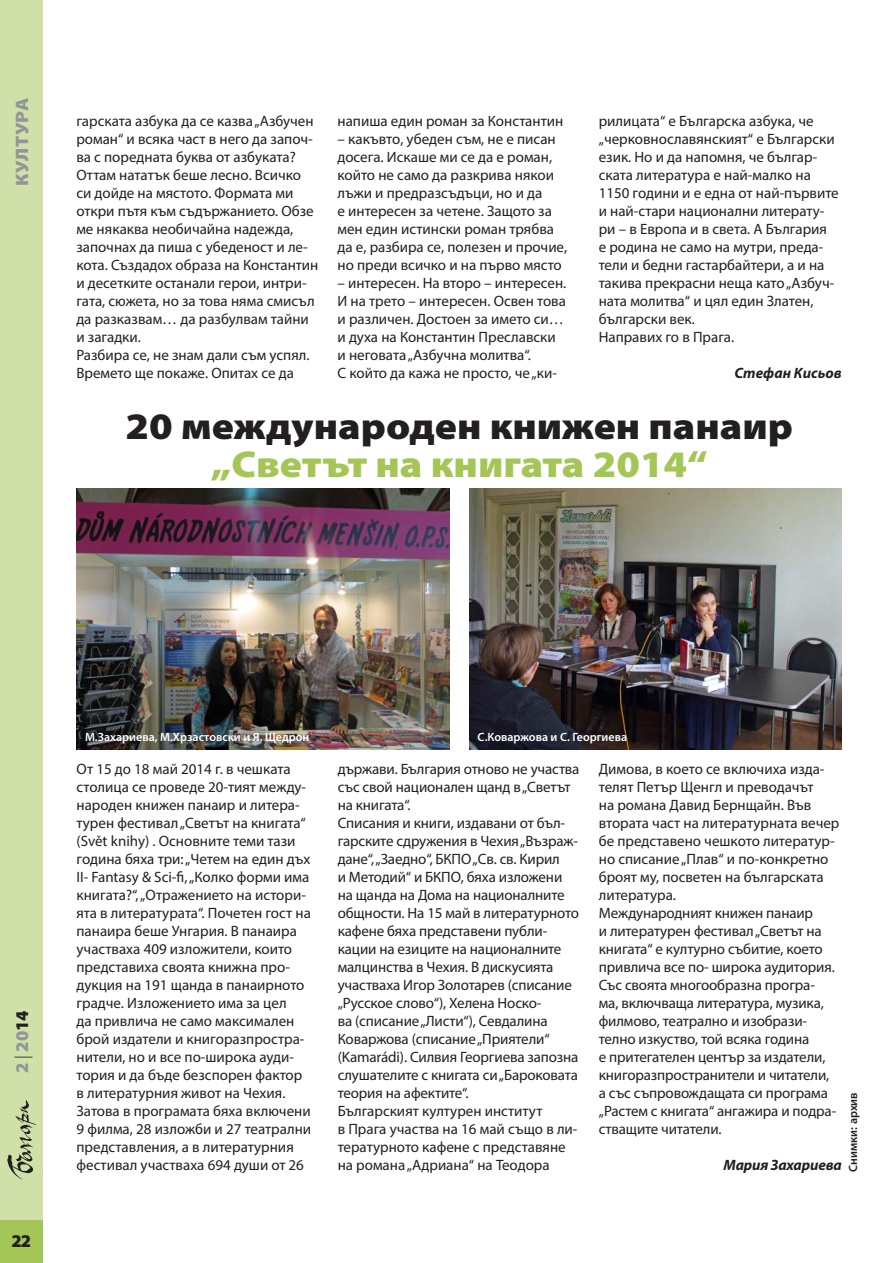
<style>
.page{position:relative;width:893px;height:1263px;background:#fff}
.page>*{position:absolute;margin:0;border:0;box-sizing:border-box;transform-origin:0 0}
.t1{font:900 37.5px "Myriad Pro";color:#231f20;scale:1.1 1}
.t2{font:900 37.5px "Myriad Pro";color:#a4c656;scale:1.1 1}
.t3{font:900 18px "Myriad Pro";color:#939598;scale:1.1 1}
.t4{font:900 18px "Myriad Pro";color:#939598}
.t5{font:900 18px "Myriad Pro";color:#231f20}
.t6{font:15px/18px "Myriad Pro";color:#231f20}
.t7{font:italic 700 15px "Myriad Pro";letter-spacing:-.005em;color:#231f20}
.t8{font:600 12px "Myriad Pro";color:#fff}
.t9{font:600 12px "Myriad Pro";color:#231f20}
.s1{font-weight:300;color:#231f20}
.s2{color:#231f20}
</style>
<div class="page">
<div style="left:0;top:0;width:43px;height:1263px;background:#cfe0a8"></div>
<div style="left:0;top:1220px;width:43px;height:43px;background:#a4c656"></div>
<img style="left:7px;top:1100px;width:29px;height:80px">
<img style="left:77px;top:489px;width:372px;height:260px">
<img style="left:469px;top:489px;width:373px;height:260px">
<p class="t3" style="left:10px;top:186px;width:82px;rotate:-90deg">КУЛТУРА</p>
<p class="t6" style="left:76px;top:112px;width:244px">гарската азбука да се казва „Азбучен роман“ и всяка част в него да започ&shy;ва с поредната буква от азбуката?<br>Оттам нататък беше лесно. Всичко си дойде на мястото. Формата ми откри пътя към съдържанието. Обзе ме някаква необичайна надежда, започнах да пиша с убеденост и ле&shy;кота. Създадох образа на Константин и десетките останали герои, интри&shy;гата, сюжета, но за това няма смисъл да разказвам… да разбулвам тайни и загадки.<br>Разбира се, не знам дали съм успял.<br>Времето ще покаже. Опитах се да</p>
<p class="t6" style="left:337px;top:112px;width:227px">напиша един роман за Константин</p>
<p class="t6" style="left:337px;top:130px;width:231px">– какъвто, убеден съм, не е писан досега. Искаше ми се да е роман, който не само да разкрива някои лъжи и предразсъдъци, но и да<br>е интересен за четене. Защото за мен един истински роман трябва да е, разбира се, полезен и прочие, но преди всичко и на първо място</p>
<p class="t6" style="left:337px;top:274px;width:230px">– интересен. На второ – интересен.<br>И на трето – интересен. Освен това и различен. Достоен за името си… и духа на Константин Преславски и неговата „Азбучна молитва“.<br>С който да кажа не просто, че „ки-</p>
<p class="t6" style="left:599px;top:112px;width:242px">рилицата“ е Българска азбука, че „черковнославянският“ е Български език. Но и да напомня, че българ&shy;ската литература е най-малко на<br>1150 години и е една от най-първите и най-стари национални литерату&shy;ри – в Европа и в света. А България<br>е родина не само на мутри, преда&shy;тели и бедни гастарбайтери, а и на такива прекрасни неща като „Азбуч&shy;ната молитва“ и цял един Златен, български век.<br>Направих го в Прага.</p>
<p class="t7" style="left:734px;top:363px;width:109px">Стефан Кисьов</p>
<h1 class="t1" style="left:125px;top:401px;width:609px">20 международен книжен панаир</h1>
<h1 class="t2" style="left:211px;top:439px;width:453px">„Светът на книгата 2014“</h1>
<p class="t4" style="left:10px;top:1073px;width:64px;rotate:-90deg">2 <span class="s1">|</span> 20<span class="s2">14</span></p>
<p class="t5" style="left:12px;top:1229px;width:21px">22</p>
<p class="t8" style="left:85px;top:729px;width:226px">М.Захариева, М.Хрзастовски и Я. Щедрон</p>
<p class="t8" style="left:478px;top:729px;width:151px">С.Коваржова и С. Георгиева</p>
<p class="t6" style="left:77px;top:760px;width:236px">От 15 до 18 май 2014 г. в чешката столица се проведе 20-тият между&shy;народен книжен панаир и литера&shy;турен фестивал „Светът на книгата“ (Svět knihy) . Основнитe теми тази година бяха три: „Четем на един дъх II- Fantasy &amp; Sci-fi, „Колко форми има книгата?“, „Отражението на истори&shy;ята в литературата“. Почетен гост на панаира беше Унгария. В панаира участваха 409 изложители, които представиха своята книжна про&shy;дукция на 191 щанда в панаирното градче. Изложението има за цел<br>да привлича не само максимален брой издатели и книгоразпростра&shy;нители, но и все по-широка ауди&shy;тория и да бъде безспорен фактор в литературния живот на Чехия.<br>Затова в програмата бяха включени 9 филма, 28 изложби и 27 театрални представления, а в литературния фестивал участваха 694 души от 26</p>
<p class="t6" style="left:338px;top:760px;width:243px">държави. България отново не участва със свой национален щанд в „Светът на книгата“.<br>Списания и книги, издавани от бъл&shy;гарските сдружения в Чехия „Възраж&shy;дане“, „Заедно“, БКПО „Св. св. Кирил<br>и Методий“ и БКПО, бяха изложени на щанда на Дома на националните общности. На 15 май в литературното кафене бяха представени публи&shy;кации на езиците на националните малцинства в Чехия. В дискусията участваха Игор Золотарев (списание „Русское слово“), Хелена Носко-<br>ва (списание „Листи“), Севдалина<br>Коваржова (списание „Приятели“ (Kamаrádi). Силвия Георгиева запозна слушателите с книгата си „Бароковата теория на афектите“.<br>Българският културен институт<br>в Прага участва на 16 май също в ли&shy;тературното кафене с представяне на романа „Адриана“ на Теодора</p>
<p class="t6" style="left:599px;top:760px;width:242px">Димова, в което се включиха изда&shy;телят Петър Щенгл и преводачът<br>на романа Давид Бернщайн. Във втората част на литературната вечер бе представено чешкото литератур&shy;но списание „Плав“ и по-конкретно броят му, посветен на българската литература.<br>Международният книжен панаир<br>и литературен фестивал „Светът на книгата“ е културно събитие, което привлича все по- широка аудитория.<br>Със своята многообразна програ-<br>ма, включваща литература, музика, филмово, театрално и изобрази&shy;телно изкуство, той всяка година<br>е притегателен център за издатели, книгоразпространители и читатели, а със съпровождащата си програма „Растем с книгата“ ангажира и подра&shy;стващите читатели.</p>
<p class="t9" style="left:845px;top:1172px;width:81px;rotate:-90deg">Снимки: архив</p>
<p class="t7" style="left:723px;top:1155px;width:120px">Мария Захариева</p>
</div>
